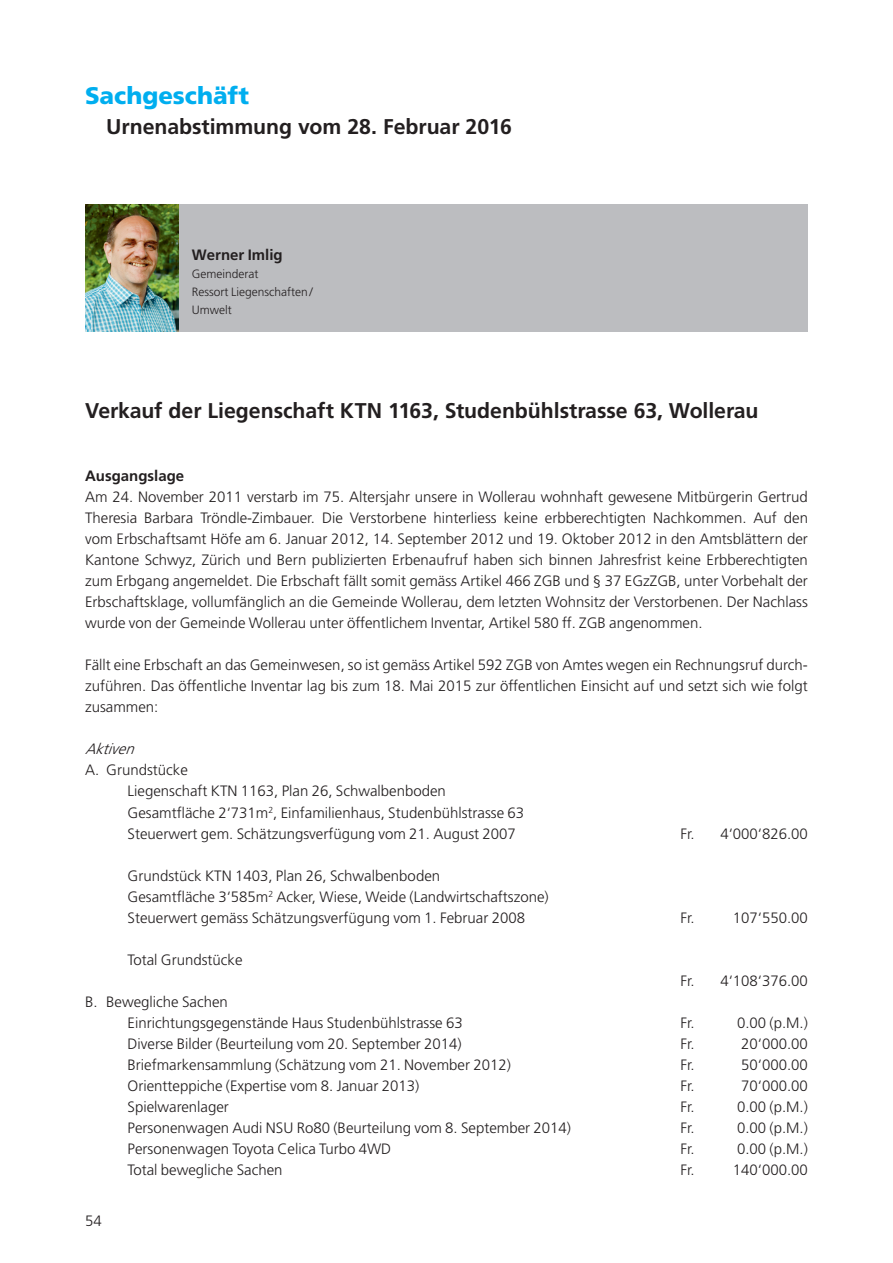
<style>
.page{position:relative;width:893px;height:1263px;background:#fff}
.page>*{position:absolute;margin:0;border:0;box-sizing:border-box;transform-origin:0 0}
.Titel_blau{font:900 24px "Frutiger LT";letter-spacing:-.005em;color:#00aeef}
.Titel_schwarz{font:700 21.3px "Frutiger LT";letter-spacing:-.005em;color:#231f20}
._1_Text_normal{font:300 15px/21px "Frutiger LT";color:#231f20;text-align:justify}
._1_Text_normal-2{font:700 15px "Frutiger LT";color:#231f20}
._1_Text_normal-3{font:italic 300 15px "Frutiger LT";color:#231f20}
._1_Text_normal-4{font:300 12px/18px "Frutiger LT";color:#231f20}
</style>
<div class="page">
<div style="left:85px;top:204px;width:723px;height:128px;background:#bcbdc0"></div>
<img style="left:85px;top:204px;width:94px;height:128px">
<p class="Titel_blau" style="left:85px;top:81px;width:166px">Sachgeschäft</p>
<p class="Titel_schwarz" style="left:106px;top:114px;width:407px">Urnenabstimmung vom 28. Februar 2016</p>
<p class="_1_Text_normal-2" style="left:192px;top:246px;width:92px">Werner Imlig</p>
<p class="_1_Text_normal-4" style="left:192px;top:265px;width:68px">Gemeinderat</p>
<p class="_1_Text_normal-4" style="left:192px;top:283px;width:122px">Ressort Liegenschaften/<br>Umwelt</p>
<p class="Titel_schwarz" style="left:85px;top:398px;width:675px">Verkauf der Liegenschaft KTN 1163, Studenbühlstrasse 63, Wollerau</p>
<p class="_1_Text_normal-2" style="left:85px;top:467px;width:101px">Ausgangslage</p>
<p class="_1_Text_normal" style="left:85px;top:487px;width:724px">Am 24. November 2011 verstarb im 75. Altersjahr unsere in Wollerau wohnhaft gewesene Mitbürgerin Gertrud Theresia Barbara Tröndle-Zimbauer. Die Verstorbene hinterliess keine erbberechtigten Nachkommen. Auf den vom Erbschaftsamt Höfe am 6. Januar 2012, 14. September 2012 und 19. Oktober 2012 in den Amtsblättern der Kantone Schwyz, Zürich und Bern publizierten Erbenaufruf haben sich binnen Jahresfrist keine Erbberechtigten zum Erbgang angemeldet. Die Erbschaft fällt somit gemäss Artikel 466 ZGB und § 37 EGzZGB, unter Vorbehalt der Erbschaftsklage, vollumfänglich an die Gemeinde Wollerau, dem letzten Wohnsitz der Verstorbenen. Der Nachlass wurde von der Gemeinde Wollerau unter öffentlichem Inventar, Artikel 580 ff. ZGB angenommen.</p>
<p class="_1_Text_normal" style="left:85px;top:655px;width:724px">Fällt eine Erbschaft an das Gemeinwesen, so ist gemäss Artikel 592 ZGB von Amtes wegen ein Rechnungsruf durch&shy;zuführen. Das öffentliche Inventar lag bis zum 18. Mai 2015 zur öffentlichen Einsicht auf und setzt sich wie folgt zusammen:</p>
<p class="_1_Text_normal-3" style="left:85px;top:741px;width:56px">Aktiven</p>
<p class="_1_Text_normal" style="left:85px;top:760px;width:104px">A. Grundstücke</p>
<p class="_1_Text_normal" style="left:128px;top:781px;width:320px">Liegenschaft KTN 1163, Plan 26, Schwalbenboden</p>
<p class="_1_Text_normal" style="left:128px;top:802px;width:398px">Gesamtfläche 2‘731m<sup>2</sup>, Einfamilienhaus, Studenbühlstrasse 63</p>
<p class="_1_Text_normal" style="left:128px;top:823px;width:390px">Steuerwert gem. Schätzungsverfügung vom 21. August 2007</p>
<p class="_1_Text_normal" style="left:680px;top:823px;width:129px">Fr. 4‘000‘826.00</p>
<p class="_1_Text_normal" style="left:128px;top:865px;width:314px">Grundstück KTN 1403, Plan 26, Schwalbenboden</p>
<p class="_1_Text_normal" style="left:128px;top:886px;width:423px">Gesamtfläche 3‘585m<sup>2</sup> Acker, Wiese, Weide (Landwirtschaftszone)</p>
<p class="_1_Text_normal" style="left:128px;top:907px;width:399px">Steuerwert gemäss Schätzungsverfügung vom 1. Februar 2008</p>
<p class="_1_Text_normal" style="left:680px;top:907px;width:16px">Fr.</p>
<p class="_1_Text_normal" style="left:733px;top:907px;width:77px">107‘550.00</p>
<p class="_1_Text_normal" style="left:128px;top:949px;width:117px">Total Grundstücke</p>
<p class="_1_Text_normal" style="left:680px;top:970px;width:129px">Fr. 4‘108‘376.00</p>
<p class="_1_Text_normal" style="left:85px;top:991px;width:144px">B. Bewegliche Sachen</p>
<p class="_1_Text_normal" style="left:128px;top:1012px;width:337px">Einrichtungsgegenstände Haus Studenbühlstrasse 63</p>
<p class="_1_Text_normal" style="left:680px;top:1012px;width:16px">Fr.</p>
<p class="_1_Text_normal" style="left:737px;top:1012px;width:72px">0.00 (p.M.)</p>
<p class="_1_Text_normal" style="left:128px;top:1033px;width:336px">Diverse Bilder (Beurteilung vom 20. September 2014)</p>
<p class="_1_Text_normal" style="left:680px;top:1033px;width:16px">Fr.</p>
<p class="_1_Text_normal" style="left:741px;top:1033px;width:68px">20‘000.00</p>
<p class="_1_Text_normal" style="left:128px;top:1054px;width:385px">Briefmarkensammlung (Schätzung vom 21. November 2012)</p>
<p class="_1_Text_normal" style="left:680px;top:1054px;width:16px">Fr.</p>
<p class="_1_Text_normal" style="left:741px;top:1054px;width:68px">50‘000.00</p>
<p class="_1_Text_normal" style="left:128px;top:1075px;width:293px">Orientteppiche (Expertise vom 8. Januar 2013)</p>
<p class="_1_Text_normal" style="left:680px;top:1075px;width:16px">Fr.</p>
<p class="_1_Text_normal" style="left:741px;top:1075px;width:68px">70‘000.00</p>
<p class="_1_Text_normal" style="left:128px;top:1096px;width:103px">Spielwarenlager</p>
<p class="_1_Text_normal" style="left:680px;top:1096px;width:16px">Fr.</p>
<p class="_1_Text_normal" style="left:737px;top:1096px;width:72px">0.00 (p.M.)</p>
<p class="_1_Text_normal" style="left:128px;top:1117px;width:445px">Personenwagen Audi NSU Ro80 (Beurteilung vom 8. September 2014)</p>
<p class="_1_Text_normal" style="left:680px;top:1117px;width:16px">Fr.</p>
<p class="_1_Text_normal" style="left:737px;top:1117px;width:72px">0.00 (p.M.)</p>
<p class="_1_Text_normal" style="left:128px;top:1138px;width:265px">Personenwagen Toyota Celica Turbo 4WD</p>
<p class="_1_Text_normal" style="left:680px;top:1138px;width:16px">Fr.</p>
<p class="_1_Text_normal" style="left:737px;top:1138px;width:72px">0.00 (p.M.)</p>
<p class="_1_Text_normal" style="left:128px;top:1159px;width:157px">Total bewegliche Sachen</p>
<p class="_1_Text_normal" style="left:680px;top:1159px;width:16px">Fr.</p>
<p class="_1_Text_normal" style="left:733px;top:1159px;width:77px">140‘000.00</p>
<p class="_1_Text_normal" style="left:85px;top:1210px;width:18px">54</p>
</div>
